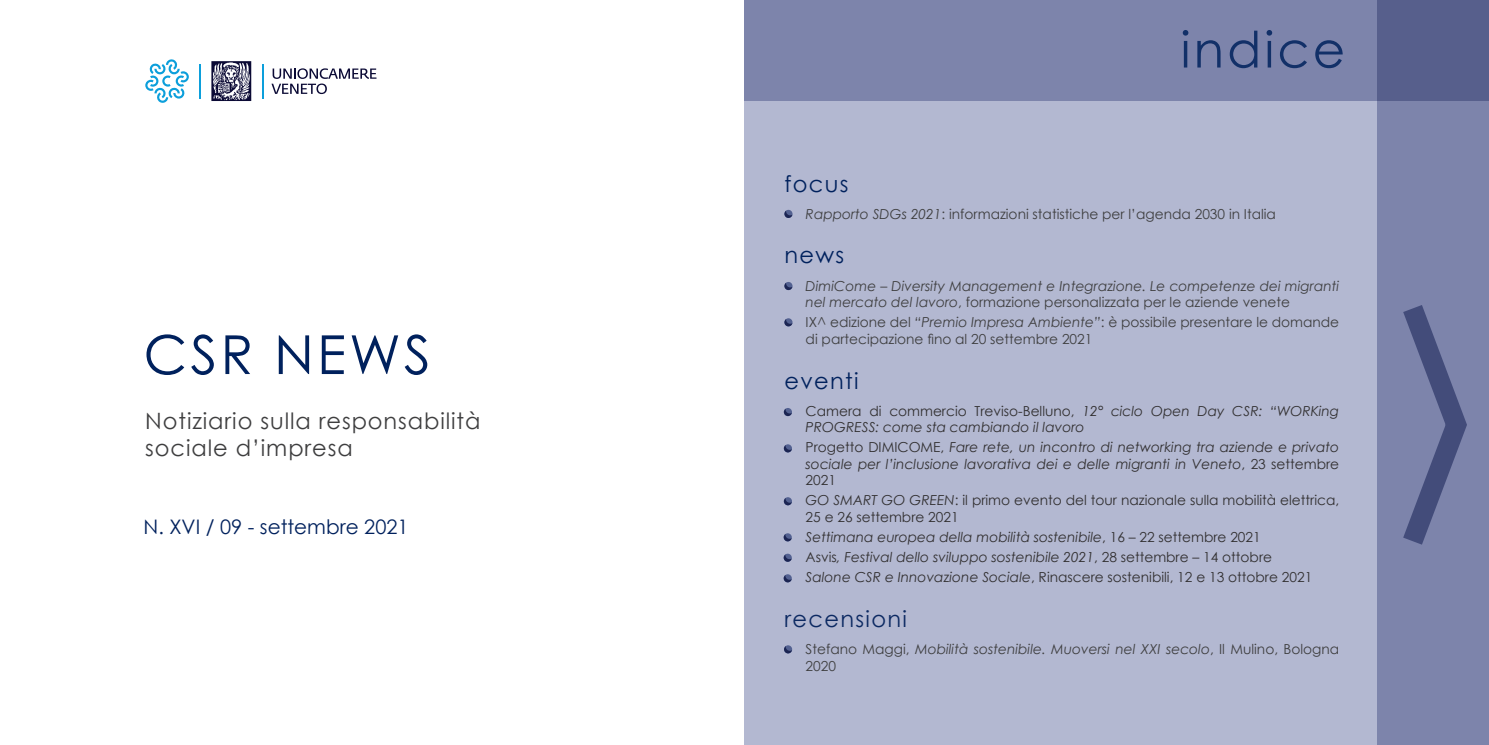
<style>
.page{position:relative;width:1489px;height:745px;background:#fff}
.page>*{position:absolute;margin:0;border:0;box-sizing:border-box;transform-origin:0 0}
.t1{font:53.75px "Century Gothic";letter-spacing:.06em;color:#00215d}
.t2{font:50px "Century Gothic";letter-spacing:.06em;color:#123068}
.t3{font:22.5px/27px "Century Gothic";letter-spacing:.04em;color:#3e3e3f}
.t4{font:22.5px "Century Gothic";letter-spacing:.06em;color:#00215d}
.t5{font:22.5px "Century Gothic";letter-spacing:.06em;color:#0c2962}
.t6{font:20px "Century Gothic";color:#00215d}
.t7{font:italic 13.75px/16.5px "Century Gothic";color:#312f30}
.t8{font:italic 13.75px/16.5px "Century Gothic";color:#3e3e3f}
.t9{font:13.75px/16.5px "Century Gothic";color:#3e3e3f}
.t10{font:13.75px/16.5px "Century Gothic";color:#312f30}
.s1{font-style:italic}
.s2{font-style:normal}
</style>
<div class="page">
<div style="left:744px;top:0;width:744px;height:744px;background:#b3b8d1"></div>
<div style="left:1377px;top:0;width:111px;height:744px;background:#7d84ab"></div>
<svg style="left:1403px;top:305px;width:64px;height:240px"></svg>
<svg style="left:744px;top:0;width:744px;height:100px;background:#777ea6"></svg>
<svg style="left:145px;top:59px;width:44px;height:44px"></svg>
<hr style="left:199px;top:64px;width:2px;height:34px;background:#0c9fdb">
<hr style="left:262px;top:64px;width:1px;height:34px;background:#0c9fdb">
<svg style="left:271px;top:68px;width:105px;height:26px"></svg>
<svg style="left:211px;top:61px;width:40px;height:40px;background:#71718a"></svg>
<svg style="left:784px;top:210px;width:8px;height:8px"></svg>
<svg style="left:784px;top:282px;width:8px;height:8px"></svg>
<svg style="left:784px;top:319px;width:8px;height:7px"></svg>
<svg style="left:783px;top:408px;width:8px;height:8px"></svg>
<svg style="left:783px;top:444px;width:8px;height:8px"></svg>
<svg style="left:783px;top:497px;width:8px;height:8px"></svg>
<svg style="left:784px;top:645px;width:8px;height:8px"></svg>
<svg style="left:783px;top:533px;width:8px;height:8px"></svg>
<svg style="left:783px;top:554px;width:8px;height:7px"></svg>
<svg style="left:783px;top:574px;width:8px;height:8px"></svg>
<h1 class="t1" style="left:144px;top:317px;width:289px">CSR NEWS</h1>
<h3 class="t3" style="left:145px;top:407px;width:337px">Notiziario sulla responsabilità sociale d’impresa</h3>
<h3 class="t6" style="left:144px;top:512px;width:266px">N. XVI / 09 - settembre 2021</h3>
<h2 class="t2" style="left:1180px;top:14px;width:166px">indice</h2>
<h3 class="t4" style="left:784px;top:167px;width:66px">focus</h3>
<p class="t9" style="left:805px;top:205px;width:472px"><span class="s1">Rapporto SDGs 2021</span>: informazioni statistiche per l’agenda 2030 in Italia</p>
<h3 class="t4" style="left:784px;top:239px;width:61px">news</h3>
<p class="t8" style="left:805px;top:277px;width:535px">DimiCome – Diversity Management e Integrazione. Le competenze dei migranti nel mercato del lavoro<span class="s2">, formazione personalizzata per le aziende venete</span></p>
<p class="t9" style="left:805px;top:313px;width:535px">IX^ edizione del <span class="s1">“Premio Impresa Ambiente”</span>: è possibile presentare le domande di partecipazione fino al 20 settembre 2021</p>
<h3 class="t4" style="left:784px;top:364px;width:76px">eventi</h3>
<p class="t7" style="left:805px;top:402px;width:535px"><span class="s2">Camera di commercio Treviso-Belluno,</span> 12° ciclo Open Day CSR: “WORKing<br>PROGRESS: come sta cambiando il lavoro</p>
<p class="t7" style="left:805px;top:438px;width:535px;text-align:justify"><span class="s2">Progetto DIMICOME,</span> Fare rete, un incontro di networking tra aziende e privato sociale per l’inclusione lavorativa dei e delle migranti in Veneto<span class="s2">, 23 settembre 2021</span></p>
<p class="t10" style="left:805px;top:491px;width:535px"><span class="s1">GO SMART GO GREEN</span>: il primo evento del tour nazionale sulla mobilità elettrica,<br>25 e 26 settembre 2021</p>
<p class="t7" style="left:805px;top:526px;width:508px;line-height:20px">Settimana europea della mobilità sostenibile<span class="s2">, 16 – 22 settembre 2021<br>Asvis</span>, Festival dello sviluppo sostenibile 2021<span class="s2">, 28 settembre – 14 ottobre<br></span>Salone CSR e Innovazione Sociale<span class="s2">, Rinascere sostenibili, 12 e 13 ottobre 2021</span></p>
<h3 class="t5" style="left:784px;top:602px;width:124px">recensioni</h3>
<p class="t8" style="left:805px;top:640px;width:535px"><span class="s2">Stefano Maggi,</span> Mobilità sostenibile. Muoversi nel XXI secolo<span class="s2">, Il Mulino, Bologna<br>2020</span></p>
</div>
